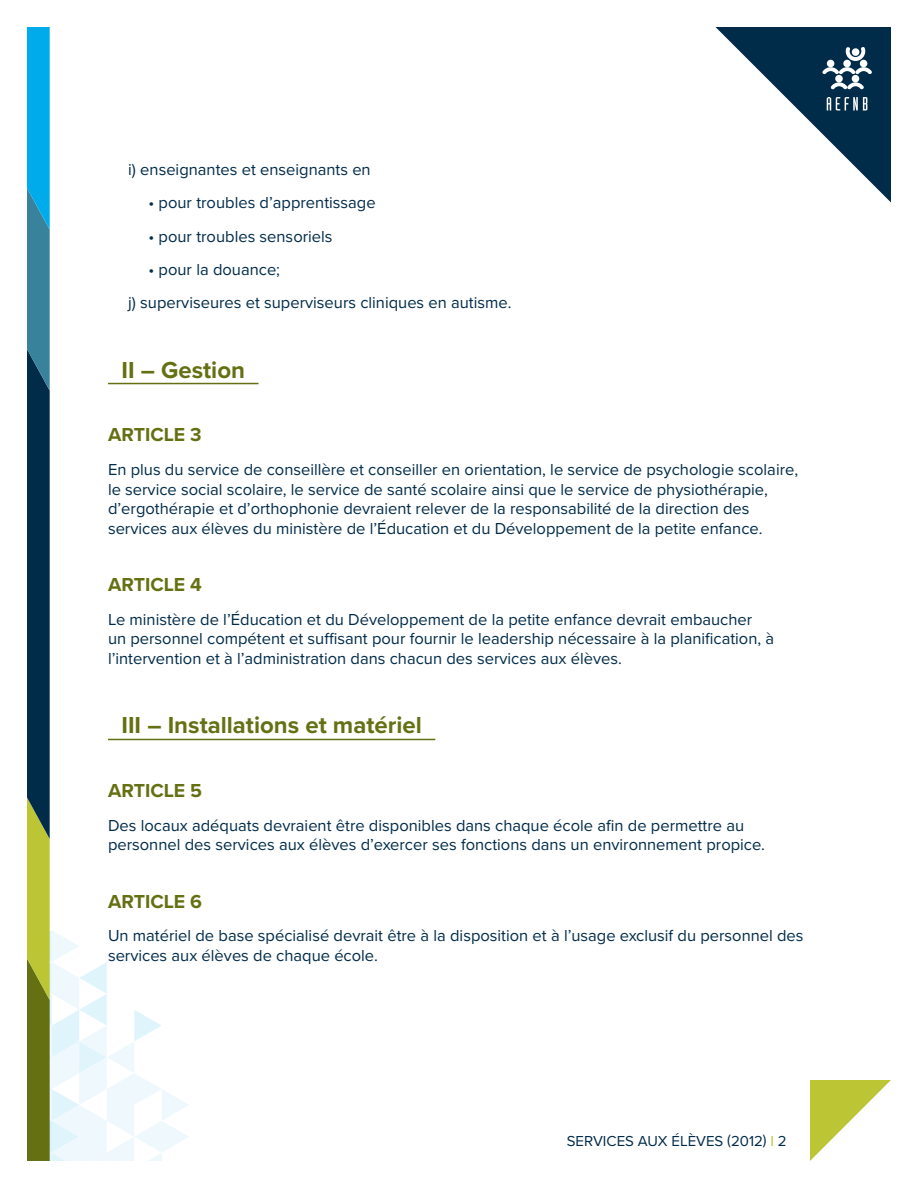
<style>
.page{position:relative;width:918px;height:1188px;background:#fff}
.page>*{position:absolute;margin:0;border:0;box-sizing:border-box;transform-origin:0 0}
.sous-titre{font:700 24px "Proxima Nova";color:#657013}
.t1{font:700 19.5px "Proxima Nova";color:#657013}
.texte{font:16.5px/19.8px "Proxima Nova";color:#002b49}
.puce-niveau1{font:16.5px "Proxima Nova";color:#002b49}
.puce-niveau2{font:16.5px "Proxima Nova";color:#002b49}
.t2{font:15px "Proxima Nova";color:#002b49}
.s1{color:#bcc634}
</style>
<div class="page">
<svg style="left:716px;top:27px;width:175px;height:175px"></svg>
<div style="left:852px;top:48px;width:7px;height:8px;background:#fff;border-radius:50%"></div>
<svg style="left:27px;top:27px;width:162px;height:1134px"></svg>
<svg style="left:810px;top:1080px;width:81px;height:81px"></svg>
<hr style="left:108px;top:383px;width:151px;height:1px;background:#657013">
<hr style="left:108px;top:739px;width:327px;height:1px;background:#657013">
<p class="puce-niveau1" style="left:128px;top:160px;width:244px">i) enseignantes et enseignants en</p>
<p class="puce-niveau2" style="left:148px;top:193px;width:229px">• pour troubles d’apprentissage</p>
<p class="puce-niveau2" style="left:148px;top:226px;width:186px">• pour troubles sensoriels</p>
<p class="puce-niveau2" style="left:148px;top:260px;width:133px">• pour la douance;</p>
<p class="puce-niveau1" style="left:128px;top:293px;width:385px">j) superviseures et superviseurs cliniques en autisme.</p>
<p class="sous-titre" style="left:122px;top:355px;width:125px">II – Gestion</p>
<p class="t1" style="left:108px;top:423px;width:95px">ARTICLE 3</p>
<p class="texte" style="left:108px;top:460px;width:692px">En plus du service de conseillère et conseiller en orientation, le service de psychologie scolaire, le service social scolaire, le service de santé scolaire ainsi que le service de physiothérapie, d’ergothérapie et d’orthophonie devraient relever de la responsabilité de la direction des services aux élèves du ministère de l’Éducation et du Développement de la petite enfance.</p>
<p class="t1" style="left:108px;top:573px;width:95px">ARTICLE 4</p>
<p class="texte" style="left:108px;top:610px;width:668px">Le ministère de l’Éducation et du Développement de la petite enfance devrait embaucher un personnel compétent et suffisant pour fournir le leadership nécessaire à la planification, à l’intervention et à l’administration dans chacun des services aux élèves.</p>
<p class="sous-titre" style="left:122px;top:711px;width:302px">III – Installations et matériel</p>
<p class="t1" style="left:108px;top:779px;width:96px">ARTICLE 5</p>
<p class="texte" style="left:108px;top:816px;width:659px">Des locaux adéquats devraient être disponibles dans chaque école afin de permettre au personnel des services aux élèves d’exercer ses fonctions dans un environnement propice.</p>
<p class="t1" style="left:108px;top:890px;width:96px">ARTICLE 6</p>
<p class="texte" style="left:108px;top:926px;width:697px">Un matériel de base spécialisé devrait être à la disposition et à l’usage exclusif du personnel des services aux élèves de chaque école.</p>
<p class="t2" style="left:567px;top:1132px;width:221px">SERVICES AUX ÉLÈVES (2012) <span class="s1">I</span> 2</p>
</div>
